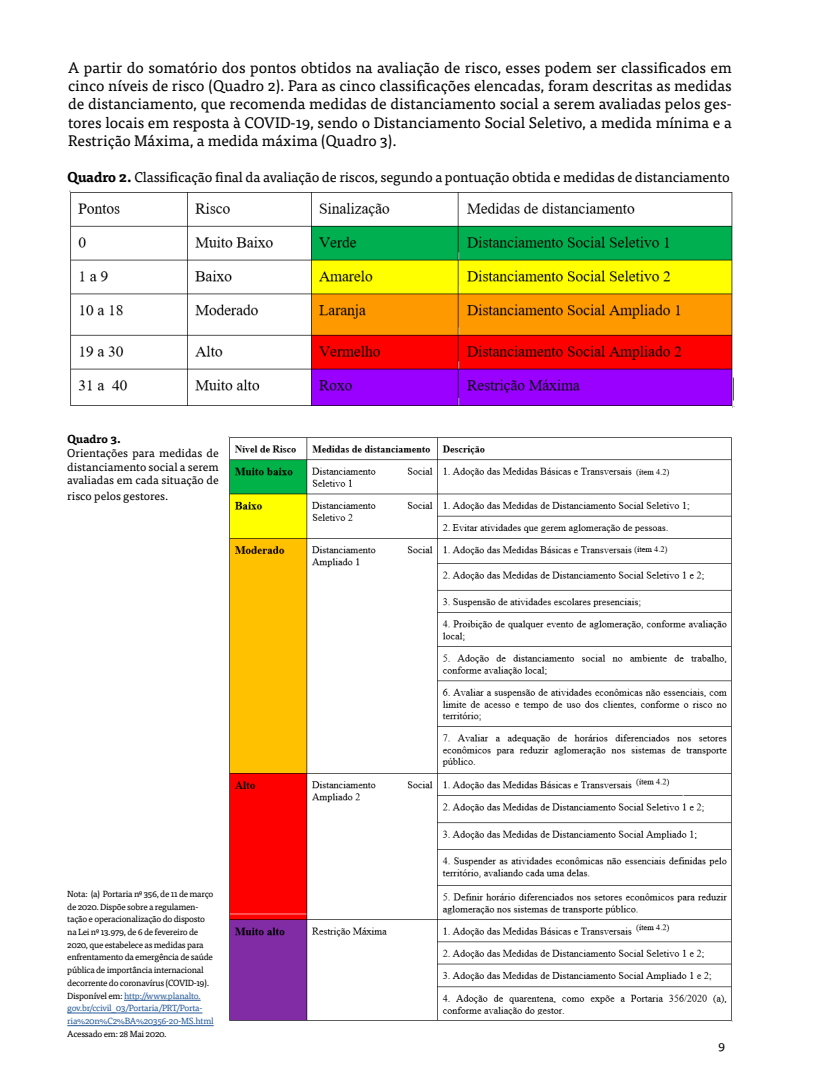
<style>
.page{position:relative;width:831px;height:1084px;background:#fff}
.page>*{position:absolute;margin:0;border:0;box-sizing:border-box;transform-origin:0 0}
.t1{font:15.15px/18.3px "Tisa Pro";color:#000;text-align:justify}
.t2{font:13.95px "Tisa Pro";letter-spacing:-.01em;color:#000}
.t3{font:12.75px "Tisa Pro";color:#000}
.t4{font:11.4px/13.6px "Tisa Pro";color:#000;text-align:justify}
.t5{font:700 11.4px "Tisa Pro";color:#000}
.t6{font:8.85px/12.8px "Tisa Pro";letter-spacing:-.03em;color:#000}
.s1{font-weight:700}
.s2{color:#275b9b}
</style>
<div class="page">
<img style="left:69px;top:190px;width:665px;height:217px">
<hr style="left:124px;top:999px;width:77px;height:1px;background:#275b9b">
<hr style="left:67px;top:1012px;width:135px;height:1px;background:#275b9b">
<hr style="left:67px;top:1025px;width:147px;height:1px;background:#275b9b">
<img style="left:229px;top:436px;width:503px;height:584px">
<p class="t1" style="left:68px;top:57px;width:665px">A partir do somatório dos pontos obtidos na avaliação de risco, esses podem ser classificados em cinco níveis de risco (Quadro 2). Para as cinco classificações elencadas, foram descritas as medidas de distanciamento, que recomenda medidas de distanciamento social a serem avaliadas pelos ges&shy;tores locais em resposta à COVID-19, sendo o Distanciamento Social Seletivo, a medida mínima e a Restrição Máxima, a medida máxima (Quadro 3).</p>
<h2 class="t2" style="left:67px;top:167px;width:664px"><span class="s1">Quadro 2.</span> Classificação final da avaliação de riscos, segundo a pontuação obtida e medidas de distanciamento</h2>
<p class="t5" style="left:67px;top:430px;width:55px">Quadro 3.</p>
<p class="t4" style="left:67px;top:445px;width:153px">Orientações para medidas de distanciamento social a serem avaliadas em cada situação de</p>
<p class="t4" style="left:67px;top:488px;width:103px">risco pelos gestores.</p>
<p class="t6" style="left:67px;top:887px;width:148px">Nota: (a) Portaria nº 356, de 11 de março de 2020. Dispõe sobre a regulamen&shy;tação e operacionalização do disposto na Lei nº 13.979, de 6 de fevereiro de 2020, que estabelece as medidas para enfrentamento da emergência de saúde pública de importância internacional decorrente do coronavírus (COVID-19).<br>Disponível em: <span class="s2">http://www.planalto. gov.br/ccivil_03/Portaria/PRT/Porta&shy;ria%20n%C2%BA%20356-20-MS.html</span></p>
<p class="t6" style="left:67px;top:1026px;width:101px">Acessado em: 28 Mai 2020.</p>
<h3 class="t3" style="left:718px;top:1036px;width:9px">9</h3>
</div>
